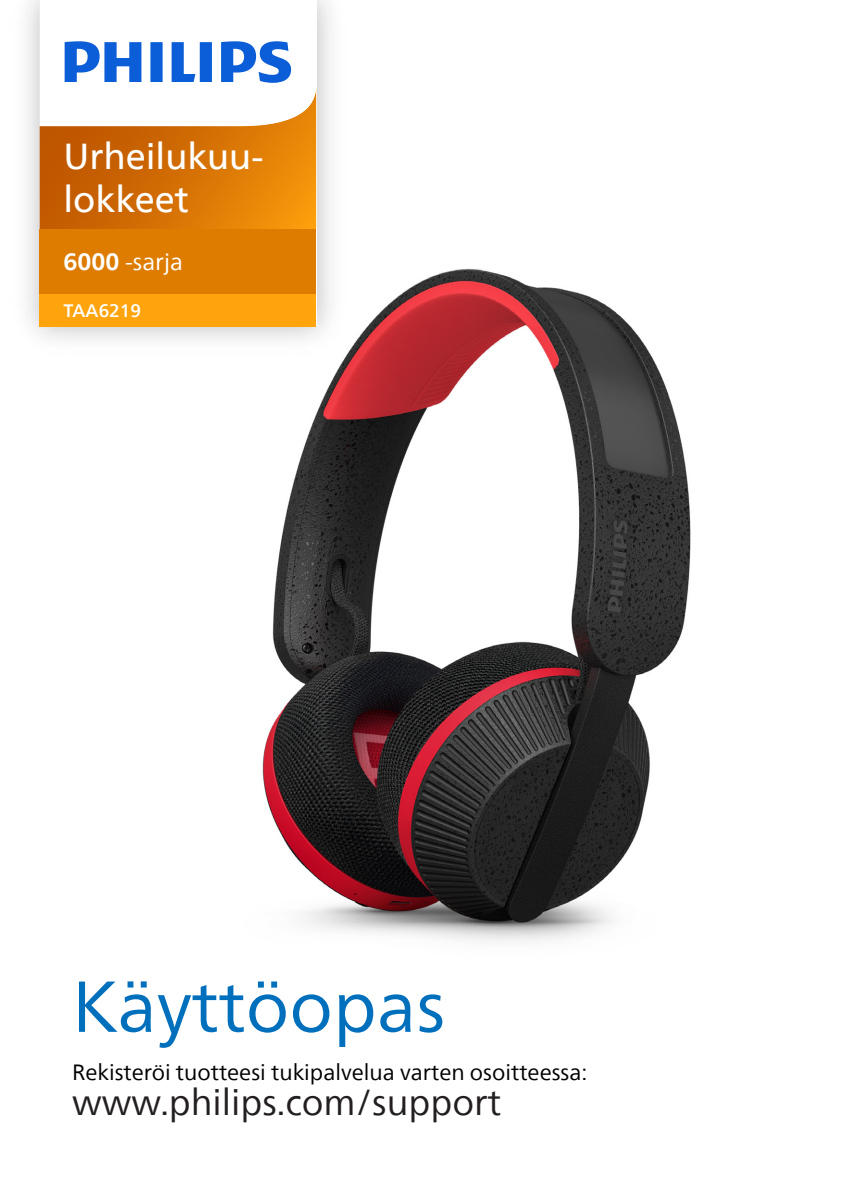
<style>
.page{position:relative;width:842px;height:1191px;background:#fff}
.page>*{position:absolute;margin:0;border:0;box-sizing:border-box;transform-origin:0 0}
.t1{font:72px "Neue Frutiger World";color:#0070bd}
.t2{font:36px "Neue Frutiger World";color:#231f20}
.t3{font:36px/43.2px "Neue Frutiger World";color:#fff}
.t4{font:23.6px "Neue Frutiger World";color:#fff}
.t5{font:22px "Neue Frutiger World";color:#000}
.t6{font:500 18px "Neue Frutiger World";color:#fff}
.s1{font-weight:700}
</style>
<div class="page">
<img style="left:262px;top:269px;width:429px;height:672px">
<img style="left:27px;top:0;width:328px;height:364px">
<div style="left:40px;top:229px;width:276px;height:65px;background:#de7c00"></div>
<div style="left:40px;top:294px;width:276px;height:32px;background:#ffa40d"></div>
<svg style="left:40px;top:0;width:276px;height:229px"></svg>
<p class="t3" style="left:63px;top:135px;width:201px">Urheilukuu&shy;lokkeet</p>
<p class="t4" style="left:63px;top:243px;width:121px"><span class="s1">6000</span> -sarja</p>
<p class="t6" style="left:63px;top:295px;width:79px">TAA6219</p>
<p class="t1" style="left:72px;top:950px;width:375px">Käyttöopas</p>
<p class="t5" style="left:72px;top:1055px;width:517px">Rekisteröi tuotteesi tukipalvelua varten osoitteessa:</p>
<p class="t2" style="left:72px;top:1074px;width:431px">www.philips.com/support</p>
</div>
